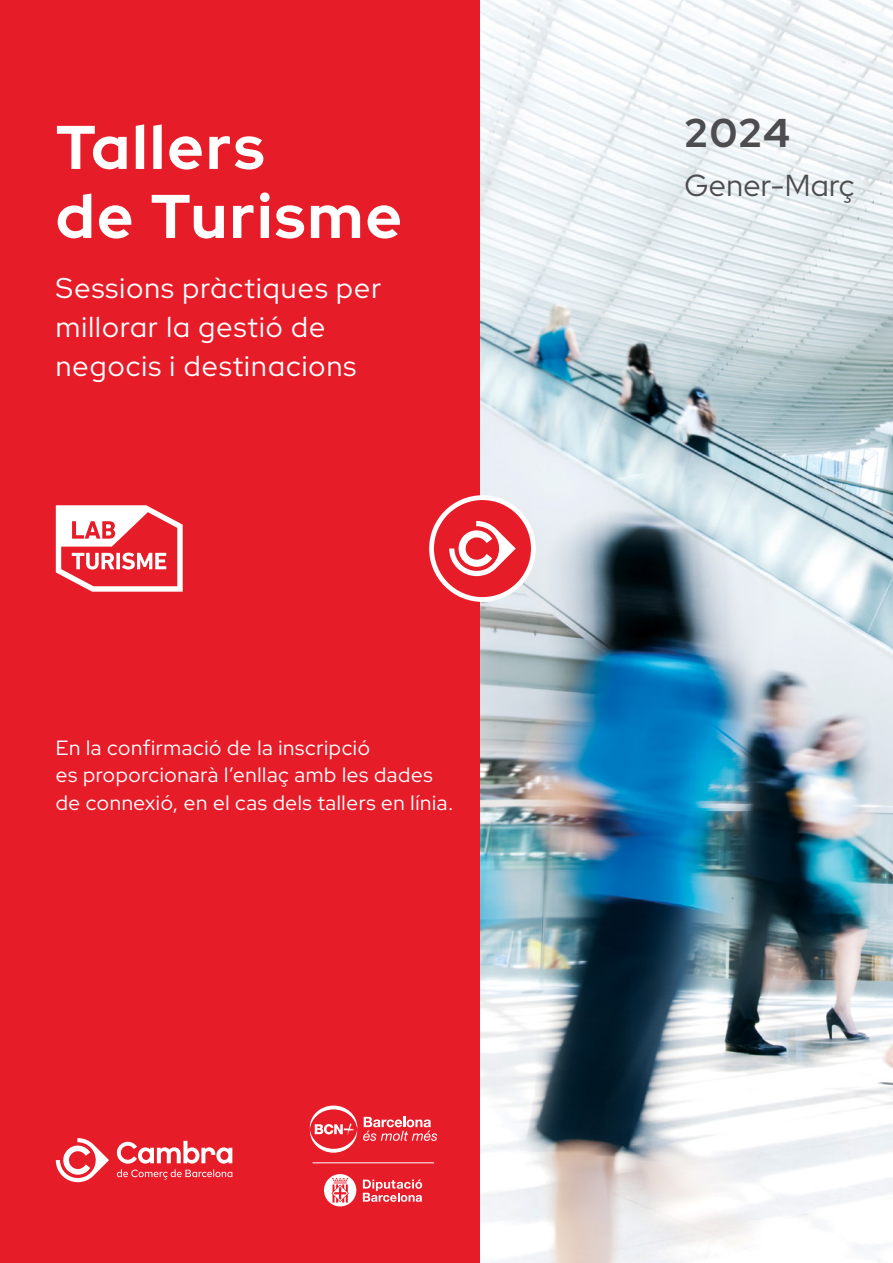
<style>
.page{position:relative;width:893px;height:1263px;background:#fff}
.page>*{position:absolute;margin:0;border:0;box-sizing:border-box;transform-origin:0 0}
.t1{font:700 61.5px/69px "Red Hat Display";letter-spacing:.04em;color:#fff}
.t2{font:700 40.2px "Red Hat Display";color:#4d4d4f}
.t3{font:30.3px "Red Hat Display";letter-spacing:.01em;color:#4d4d4f}
.t4{font:28.5px/39px "Red Hat Display";letter-spacing:.04em;color:#fff}
.t5{font:20.7px/27.3px "Red Hat Display";letter-spacing:.03em;color:#fff}
</style>
<div class="page">
<img style="left:479px;top:0;width:414px;height:1263px">
<div style="left:0;top:0;width:479px;height:1263px;background:#e71c29"></div>
<div style="left:432px;top:498px;width:101px;height:101px;background:#e71c29;border-radius:50%"></div>
<div style="left:429px;top:495px;width:107px;height:107px;border:5px solid #fff;border-radius:50%"></div>
<svg style="left:56px;top:505px;width:127px;height:87px"></svg>
<svg style="left:310px;top:1105px;width:47px;height:48px"></svg>
<svg style="left:363px;top:1179px;width:59px;height:23px"></svg>
<svg style="left:324px;top:1174px;width:32px;height:32px"></svg>
<svg style="left:363px;top:1117px;width:74px;height:24px"></svg>
<hr style="left:313px;top:1162px;width:121px;height:1px;background:#fff">
<svg style="left:449px;top:521px;width:67px;height:55px"></svg>
<svg style="left:56px;top:1138px;width:53px;height:44px"></svg>
<svg style="left:117px;top:1141px;width:115px;height:38px"></svg>
<h1 class="t1" style="left:56px;top:111px;width:347px">Tallers<br>de Turisme</h1>
<h3 class="t4" style="left:56px;top:268px;width:327px">Sessions pràctiques per millorar la gestió de negocis i destinacions</h3>
<p class="t5" style="left:56px;top:733px;width:399px">En la confirmació de la inscripció<br>es proporcionarà l’enllaç amb les dades de connexió, en el cas dels tallers en línia.</p>
<h2 class="t2" style="left:685px;top:107px;width:107px">2024</h2>
<h3 class="t3" style="left:685px;top:166px;width:171px">Gener-Març</h3>
</div>
